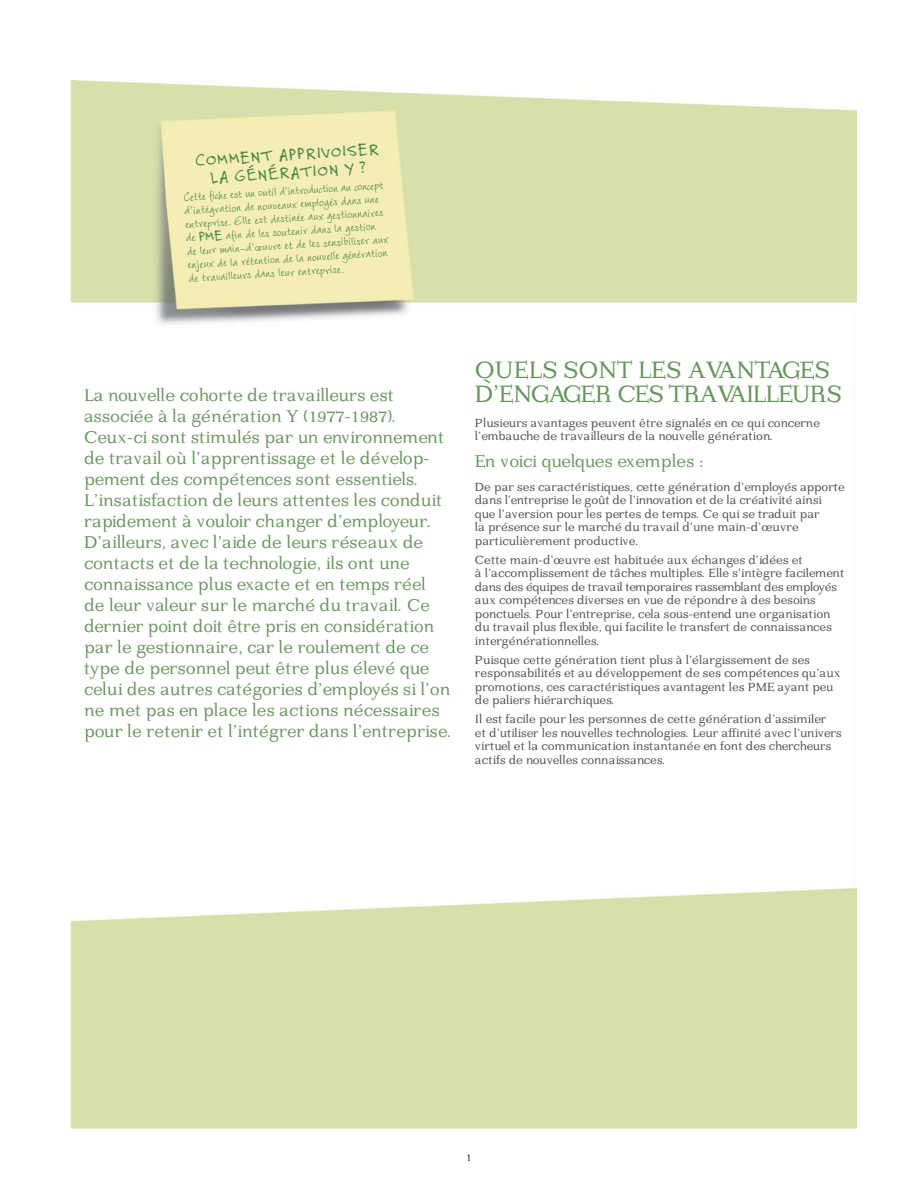
<style>
.page{position:relative;width:922px;height:1196px;background:#fff}
.page>*{position:absolute;margin:0;border:0;box-sizing:border-box;transform-origin:0 0}
.t1{font:27px/24px "Imperium Serif";letter-spacing:-.02em;color:#65945b}
.t2{font:19.5px/21px "Imperium Serif";color:#65945b}
.t3{font:18px/13.5px "Wiesbaden Swing";color:#4a8846}
.t4{font:18px/17.9px "Felt Tip Roman";color:#4a8846;text-align:center}
.t5{font:13.5px/13.5px "Imperium Serif";color:#4c4c4e}
.t6{font:12px "Imperium Serif";color:#231f20}
.s1{font-family:"Felt Tip Roman";font-size:15px}
</style>
<div class="page">
<img style="left:69px;top:80px;width:787px;height:1048px">
<h3 class="t4" style="left:194px;top:151px;width:186px;rotate:-4deg">COMMENT APPRIVOISER<br>LA GÉNÉRATION Y ?</h3>
<p class="t3" style="left:182px;top:189px;width:203px;rotate:-4deg">Cette fi che est un outil d’introduction au concept d’intégration de nouveaux employés dans une entreprise. Elle est destinée aux gestionnaires de <span class="s1">PME</span> afi n de les soutenir dans la gestion de leur main-d’œuvre et de les sensibiliser aux enjeux de la rétention de la nouvelle génération de travailleurs dans leur entreprise.</p>
<p class="t2" style="left:84px;top:386px;width:370px">La nouvelle cohorte de travailleurs est associée à la génération Y (1977-1987).<br>Ceux-ci sont stimulés par un environnement de travail où l’apprentissage et le dévelop&shy;pement des compétences sont essentiels.<br>L’insatisfaction de leurs attentes les conduit rapidement à vouloir changer d’employeur.<br>D’ailleurs, avec l’aide de leurs réseaux de contacts et de la technologie, ils ont une connaissance plus exacte et en temps réel<br>de leur valeur sur le marché du travail. Ce dernier point doit être pris en considération par le gestionnaire, car le roulement de ce type de personnel peut être plus élevé que celui des autres catégories d’employés si l’on ne met pas en place les actions nécessaires pour le retenir et l’intégrer dans l’entreprise.</p>
<h1 class="t1" style="left:475px;top:360px;width:368px">QUELS SONT LES AVANTAGES<br>D’ENGAGER CES TRAVAILLEURS</h1>
<p class="t5" style="left:475px;top:417px;width:347px">Plusieurs avantages peuvent être signalés en ce qui concerne l’embauche de travailleurs de la nouvelle génération.</p>
<h2 class="t2" style="left:475px;top:452px;width:230px">En voici quelques exemples :</h2>
<p class="t5" style="left:475px;top:481px;width:371px">De par ses caractéristiques, cette génération d’employés apporte dans l’entreprise le goût de l’innovation et de la créativité ainsi que l’aversion pour les pertes de temps. Ce qui se traduit par<br>la présence sur le marché du travail d’une main-d’œuvre particulièrement productive.</p>
<p class="t5" style="left:475px;top:554px;width:371px">Cette main-d’œuvre est habituée aux échanges d’idées et<br>à l’accomplissement de tâches multiples. Elle s’intègre facilement dans des équipes de travail temporaires rassemblant des employés aux compétences diverses en vue de répondre à des besoins ponctuels. Pour l’entreprise, cela sous-entend une organisation du travail plus flexible, qui facilite le transfert de connaissances intergénérationnelles.</p>
<p class="t5" style="left:475px;top:654px;width:367px">Puisque cette génération tient plus à l’élargissement de ses responsabilités et au développement de ses compétences qu’aux promotions, ces caractéristiques avantagent les PME ayant peu de paliers hiérarchiques.</p>
<p class="t5" style="left:475px;top:713px;width:368px">Il est facile pour les personnes de cette génération d’assimiler<br>et d’utiliser les nouvelles technologies. Leur affinité avec l’univers virtuel et la communication instantanée en font des chercheurs actifs de nouvelles connaissances.</p>
<p class="t6" style="left:466px;top:1152px;width:7px">1</p>
</div>
